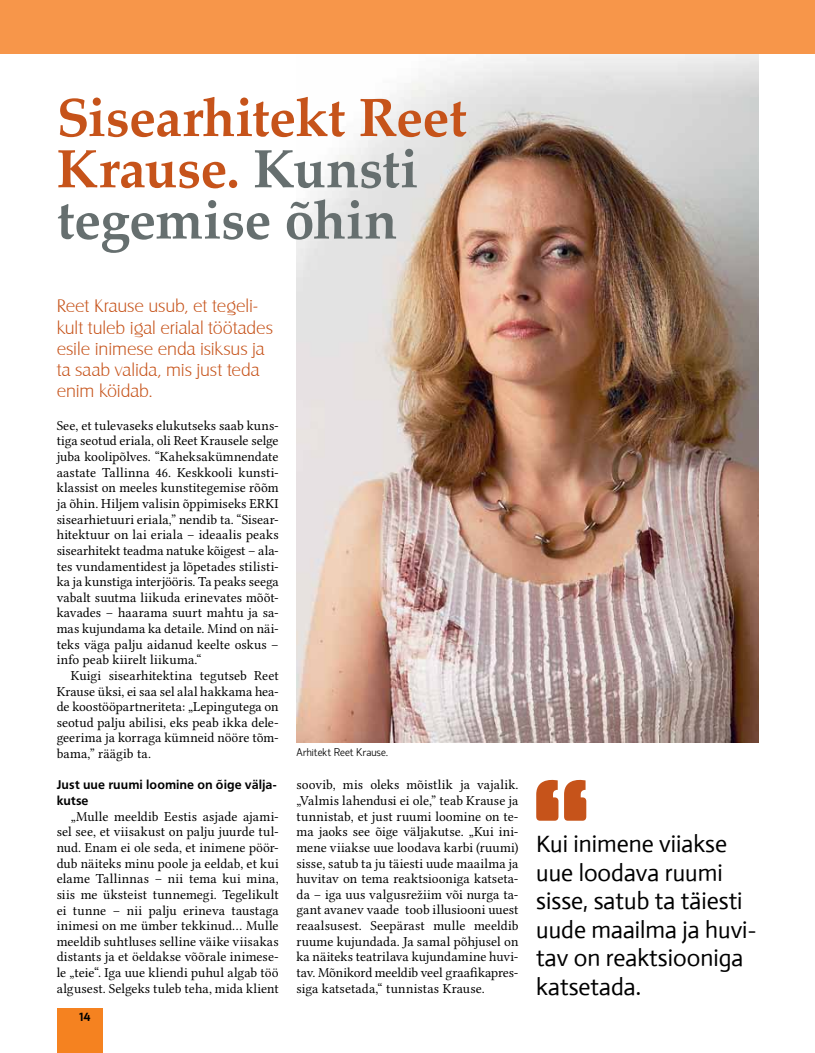
<style>
.page{position:relative;width:815px;height:1053px;background:#fff}
.page>*{position:absolute;margin:0;border:0;box-sizing:border-box;transform-origin:0 0}
.t1{font:700 53.75px/51.2px "Palatino Linotype";letter-spacing:-.01em;color:#c6531a}
.t2{font:23.75px/28.5px "Actor";color:#000}
.t3{font:18.75px/21.2px "Castle T Ligh";letter-spacing:-.005em;color:#c6531a}
.t4{font:13.75px/15.6px "Lin Libertine O";letter-spacing:.005em;color:#000;text-align:justify}
.t5{font:700 13.12px/15.6px "Carto Gothic Std";letter-spacing:.005em;color:#000}
.t6{font:300 11.25px "Hattori Hanzo";letter-spacing:.01em;color:#000}
.t7{font:700 11.25px "Exo";color:#000}
.s1{color:#666f6f}
</style>
<div class="page">
<div style="left:0;top:0;width:815px;height:54px;background:#f7964a"></div>
<div style="left:57px;top:1008px;width:46px;height:44px;background:#f58220"></div>
<img style="left:296px;top:55px;width:462px;height:687px">
<svg style="left:536px;top:779px;width:50px;height:41px"></svg>
<h1 class="t1" style="left:57px;top:90px;width:412px">Sisearhitekt Reet<br>Krause. <span class="s1">Kunsti tegemise õhin</span></h1>
<h3 class="t3" style="left:57px;top:296px;width:218px">Reet Krause usub, et tegeli&shy;kult tuleb igal erialal töötades esile inimese enda isiksus ja ta saab valida, mis just teda enim köidab.</h3>
<p class="t4" style="left:57px;top:416px;width:224px">See, et tulevaseks elukutseks saab kuns&shy;tiga seotud eriala, oli Reet Krausele selge juba koolipõlves. “Kaheksakümnendate aastate Tallinna 46. Keskkooli kunsti&shy;klassist on meeles kunstitegemise rõõm ja õhin. Hiljem valisin õppimiseks ERKI sisearhietuuri eriala,” nendib ta. “Sisear&shy;hitektuur on lai eriala – ideaalis peaks sisearhitekt teadma natuke kõigest – ala&shy;tes vundamentidest ja lõpetades stilisti&shy;ka ja kunstiga interjööris. Ta peaks seega vabalt suutma liikuda erinevates mõõt&shy;kavades – haarama suurt mahtu ja sa&shy;mas kujundama ka detaile. Mind on näi&shy;teks väga palju aidanud keelte oskus – info peab kiirelt liikuma.“</p>
<p class="t4" style="left:57px;top:666px;width:224px;text-indent:14px">Kuigi sisearhitektina tegutseb Reet Krause üksi, ei saa sel alal hakkama hea&shy;de koostööpartneriteta: „Lepingutega on seotud palju abilisi, eks peab ikka dele&shy;geerima ja korraga kümneid nööre tõm&shy;bama,” räägib ta.</p>
<p class="t5" style="left:57px;top:777px;width:221px">Just uue ruumi loomine on õige välja&shy;kutse</p>
<p class="t4" style="left:57px;top:806px;width:224px;text-indent:14px">„Mulle meeldib Eestis asjade ajami&shy;sel see, et viisakust on palju juurde tul&shy;nud. Enam ei ole seda, et inimene pöör&shy;dub näiteks minu poole ja eeldab, et kui elame Tallinnas – nii tema kui mina, siis me üksteist tunnemegi. Tegelikult ei tunne – nii palju erineva taustaga inimesi on me ümber tekkinud… Mulle meeldib suhtluses selline väike viisakas distants ja et öeldakse võõrale inimese&shy;le „teie“. Iga uue kliendi puhul algab töö algusest. Selgeks tuleb teha, mida klient</p>
<p class="t7" style="left:79px;top:1009px;width:13px">14</p>
<p class="t6" style="left:296px;top:746px;width:93px">Arhitekt Reet Krause.</p>
<p class="t4" style="left:296px;top:775px;width:224px">soovib, mis oleks mõistlik ja vajalik. „Valmis lahendusi ei ole,” teab Krause ja tunnistab, et just ruumi loomine on te&shy;ma jaoks see õige väljakutse. „Kui ini&shy;mene viiakse uue loodava karbi (ruumi) sisse, satub ta ju täiesti uude maailma ja huvitav on tema reaktsiooniga katseta&shy;da – iga uus valgusrežiim või nurga ta&shy;gant avanev vaade toob illusiooni uuest reaalsusest. Seepärast mulle meeldib ruume kujundada. Ja samal põhjusel on ka näiteks teatrilava kujundamine huvi&shy;tav. Mõnikord meeldib veel graafikapres&shy;siga katsetada,“ tunnistas Krause.</p>
<h2 class="t2" style="left:536px;top:829px;width:222px">Kui inimene viiakse uue loodava ruumi sisse, satub ta täiesti uude maailma ja huvi&shy;tav on reaktsiooniga katsetada.</h2>
</div>
